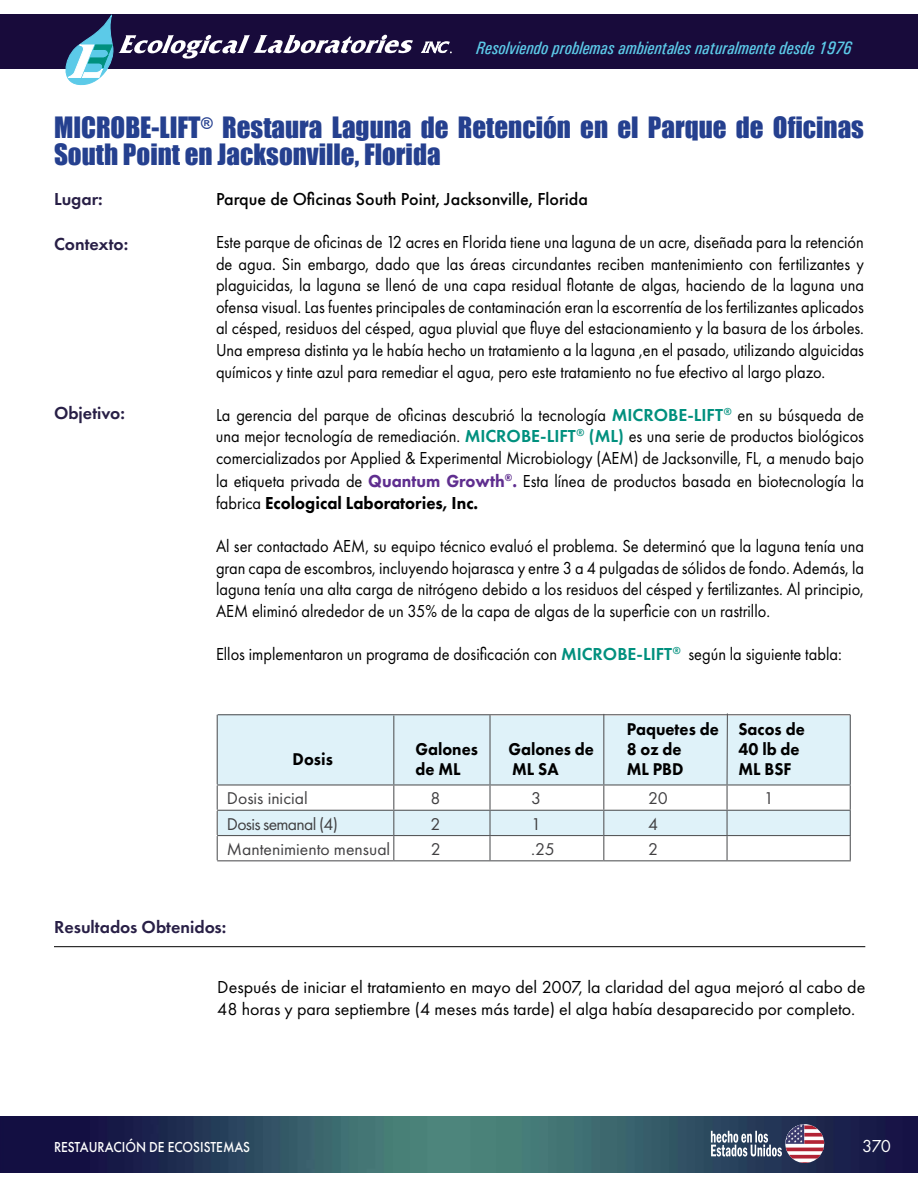
<style>
.page{position:relative;width:918px;height:1188px;background:#fff}
.page>*{position:absolute;margin:0;border:0;box-sizing:border-box;transform-origin:0 0}
.t1{font:27px/27px "Impact";color:#25408f}
.t2{font:18px/21.6px "Futura PT";color:#000;text-align:justify;scale:.91 1}
.t3{font:18px/21.6px "Futura PT";color:#000}
.t4{font:italic 500 condensed 18px "Univers";color:#5ccae8}
.t5{font:500 18px "Futura PT";color:#000}
.t6{font:600 18px "Futura PT";color:#281f46}
.t7{font:18px "Futura PT";color:#fff}
.t8{font:800 17.7px/20px "Futura PT";color:#000;scale:.94 1}
.t9{font:17.7px "Futura PT";color:#414042}
.t10{font:17.7px "Futura PT";letter-spacing:-.04em;color:#414042}
.t11{font:500 15px "Futura PT";color:#fff;scale:.9 1}
.s1{font-weight:600;color:#00907e}
.s2{font-weight:800;color:#5f2e8f}
.s3{font-weight:800}
</style>
<div class="page">
<div style="left:0;top:14px;width:918px;height:54px;background:#180b3b"></div>
<svg style="left:61px;top:15px;width:352px;height:70px"></svg>
<svg style="left:422px;top:42px;width:30px;height:11px"></svg>
<img style="left:0;top:1117px;width:918px;height:56px">
<svg style="left:711px;top:1124px;width:113px;height:39px;background:#6f6d83"></svg>
<hr style="left:54px;top:946px;width:811px;height:1px;background:#000">
<div style="left:727px;top:810px;width:123px;height:26px;background:#dff2f9"></div>
<div style="left:604px;top:810px;width:123px;height:26px;background:#dff2f9"></div>
<div style="left:490px;top:810px;width:114px;height:26px;background:#dff2f9"></div>
<div style="left:394px;top:810px;width:96px;height:26px;background:#dff2f9"></div>
<div style="left:218px;top:810px;width:176px;height:26px;background:#dff2f9"></div>
<div style="left:727px;top:716px;width:123px;height:69px;background:#dff2f9"></div>
<div style="left:604px;top:716px;width:123px;height:69px;background:#dff2f9"></div>
<div style="left:490px;top:716px;width:114px;height:69px;background:#dff2f9"></div>
<div style="left:394px;top:715px;width:96px;height:70px;background:#dff2f9"></div>
<div style="left:217px;top:714px;width:177px;height:71px;background:#dff2f9"></div>
<hr style="left:393px;top:716px;width:1px;height:68px;background:#58595b">
<hr style="left:489px;top:715px;width:2px;height:69px;background:#58595b">
<hr style="left:603px;top:714px;width:1px;height:70px;background:#58595b">
<hr style="left:726px;top:714px;width:2px;height:70px;background:#58595b">
<hr style="left:850px;top:715px;width:1px;height:69px;background:#58595b">
<hr style="left:394px;top:784px;width:96px;height:2px;background:#58595b">
<hr style="left:490px;top:784px;width:114px;height:2px;background:#58595b">
<hr style="left:489px;top:786px;width:2px;height:24px;background:#58595b">
<hr style="left:604px;top:784px;width:123px;height:2px;background:#58595b">
<hr style="left:727px;top:784px;width:124px;height:2px;background:#58595b">
<hr style="left:726px;top:786px;width:2px;height:24px;background:#58595b">
<hr style="left:394px;top:810px;width:96px;height:1px;background:#58595b">
<hr style="left:490px;top:810px;width:114px;height:1px;background:#58595b">
<hr style="left:489px;top:811px;width:2px;height:24px;background:#58595b">
<hr style="left:604px;top:810px;width:123px;height:1px;background:#58595b">
<hr style="left:727px;top:810px;width:124px;height:1px;background:#58595b">
<hr style="left:726px;top:811px;width:2px;height:24px;background:#58595b">
<svg style="left:217px;top:786px;width:1px;height:74px"></svg>
<hr style="left:217px;top:715px;width:1px;height:69px;background:#58595b">
<hr style="left:394px;top:835px;width:96px;height:1px;background:#58595b">
<svg style="left:393px;top:786px;width:1px;height:74px"></svg>
<hr style="left:490px;top:835px;width:114px;height:1px;background:#58595b">
<hr style="left:489px;top:836px;width:2px;height:24px;background:#58595b">
<hr style="left:604px;top:835px;width:123px;height:1px;background:#58595b">
<svg style="left:603px;top:786px;width:1px;height:74px"></svg>
<hr style="left:727px;top:835px;width:124px;height:1px;background:#58595b">
<hr style="left:726px;top:836px;width:2px;height:24px;background:#58595b">
<svg style="left:850px;top:786px;width:1px;height:74px"></svg>
<hr style="left:394px;top:860px;width:96px;height:1px;background:#58595b">
<hr style="left:490px;top:860px;width:114px;height:1px;background:#58595b">
<hr style="left:604px;top:860px;width:123px;height:1px;background:#58595b">
<hr style="left:727px;top:860px;width:124px;height:1px;background:#58595b">
<hr style="left:217px;top:784px;width:177px;height:2px;background:#58595b">
<hr style="left:217px;top:810px;width:177px;height:1px;background:#58595b">
<hr style="left:217px;top:835px;width:177px;height:1px;background:#58595b">
<hr style="left:217px;top:860px;width:177px;height:1px;background:#58595b">
<hr style="left:218px;top:714px;width:632px;height:1px;background:#58595b">
<p class="t4" style="left:476px;top:37px;width:377px">Resolviendo problemas ambientales naturalmente desde 1976</p>
<h1 class="t1" style="left:54px;top:113px;width:812px">MICROBE-LIFT<sup>®</sup> Restaura Laguna de Retención en el Parque de Oficinas<br>South Point en Jacksonville, Florida</h1>
<p class="t5" style="left:216px;top:188px;width:374px">Parque de Oficinas South Point, Jacksonville, Florida</p>
<p class="t2" style="left:216px;top:231px;width:714px">Este parque de oficinas de 12 acres en Florida tiene una laguna de un acre, diseñada para la retención de agua. Sin embargo, dado que las áreas circundantes reciben mantenimiento con fertilizantes y plaguicidas, la laguna se llenó de una capa residual flotante de algas, haciendo de la laguna una ofensa visual. Las fuentes principales de contaminación eran la escorrentía de los fertilizantes aplicados al césped, residuos del césped, agua pluvial que fluye del estacionamiento y la basura de los árboles.<br>Una empresa distinta ya le había hecho un tratamiento a la laguna ,en el pasado, utilizando alguicidas químicos y tinte azul para remediar el agua, pero este tratamiento no fue efectivo al largo plazo.</p>
<p class="t2" style="left:216px;top:404px;width:714px;line-height:22px">La gerencia del parque de oficinas descubrió la tecnología <span class="s1">MICROBE-LIFT</span><sup>®</sup> en su búsqueda de una mejor tecnología de remediación. <span class="s1">MICROBE-LIFT</span><sup>®</sup> <span class="s1">(ML)</span> es una serie de productos biológicos comercializados por Applied &amp; Experimental Microbiology (AEM) de Jacksonville, FL, a menudo bajo la etiqueta privada de <span class="s2">Quantum Growth</span><sup>®</sup><span class="s2">.</span> Esta línea de productos basada en biotecnología la fabrica <span class="s3">Ecological Laboratories, Inc.</span></p>
<p class="t2" style="left:216px;top:535px;width:714px">Al ser contactado AEM, su equipo técnico evaluó el problema. Se determinó que la laguna tenía una gran capa de escombros, incluyendo hojarasca y entre 3 a 4 pulgadas de sólidos de fondo. Además, la laguna tenía una alta carga de nitrógeno debido a los residuos del césped y fertilizantes. Al principio, AEM eliminó alrededor de un 35% de la capa de algas de la superficie con un rastrillo.</p>
<p class="t2" style="left:216px;top:643px;width:689px">Ellos implementaron un programa de dosificación con <span class="s1">MICROBE-LIFT</span><sup>®</sup> según la siguiente tabla:</p>
<p class="t6" style="left:54px;top:188px;width:50px">Lugar:</p>
<p class="t6" style="left:54px;top:233px;width:76px">Contexto:</p>
<p class="t6" style="left:54px;top:402px;width:72px">Objetivo:</p>
<p class="t8" style="left:293px;top:749px;width:44px">Dosis</p>
<p class="t8" style="left:415px;top:739px;width:68px">Galones de ML</p>
<p class="t8" style="left:508px;top:739px;width:93px">Galones de<br>ML SA</p>
<p class="t8" style="left:627px;top:719px;width:100px">Paquetes de<br>8 oz de<br>ML PBD</p>
<p class="t8" style="left:739px;top:719px;width:72px">Sacos de<br>40 lb de<br>ML BSF</p>
<p class="t9" style="left:227px;top:788px;width:82px">Dosis inicial</p>
<p class="t9" style="left:431px;top:788px;width:12px">8</p>
<p class="t9" style="left:531px;top:788px;width:12px">3</p>
<p class="t9" style="left:648px;top:788px;width:21px">20</p>
<p class="t9" style="left:764px;top:788px;width:12px">1</p>
<p class="t10" style="left:227px;top:813px;width:113px">Dosis semanal (4)</p>
<p class="t9" style="left:431px;top:813px;width:12px">2</p>
<p class="t9" style="left:531px;top:813px;width:12px">1</p>
<p class="t9" style="left:648px;top:813px;width:12px">4</p>
<p class="t9" style="left:227px;top:839px;width:165px">Mantenimiento mensual</p>
<p class="t9" style="left:431px;top:839px;width:12px">2</p>
<p class="t9" style="left:531px;top:839px;width:25px">.25</p>
<p class="t9" style="left:648px;top:839px;width:12px">2</p>
<p class="t6" style="left:54px;top:916px;width:174px">Resultados Obtenidos:</p>
<p class="t3" style="left:217px;top:976px;width:650px">Después de iniciar el tratamiento en mayo del 2007, la claridad del agua mejoró al cabo de<br>48 horas y para septiembre (4 meses más tarde) el alga había desaparecido por completo.</p>
<p class="t11" style="left:54px;top:1138px;width:219px">RESTAURACIÓN DE ECOSISTEMAS</p>
<p class="t7" style="left:862px;top:1135px;width:30px">370</p>
</div>
